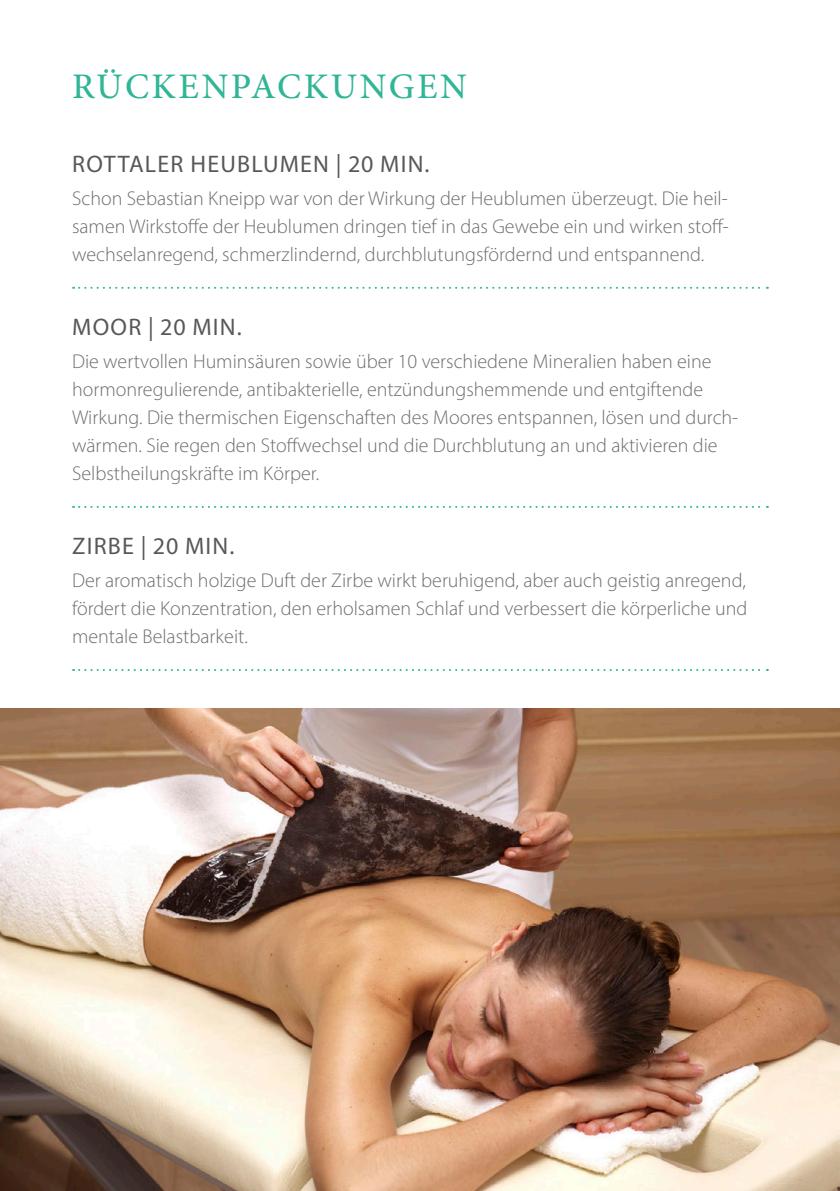
<style>
.page{position:relative;width:840px;height:1191px;background:#fff}
.page>*{position:absolute;margin:0;border:0;box-sizing:border-box;transform-origin:0 0}
.t1{font:500 36px "Minion Pro";letter-spacing:.07em;color:#30b696}
.t2{font:24px "Myriad Pro";letter-spacing:.05em;color:#57585a}
.t3{font:300 20px/28px "Myriad Pro";color:#6c6d70;text-align:justify}
</style>
<div class="page">
<svg style="left:73px;top:287px;width:694px;height:2px"></svg>
<svg style="left:73px;top:506px;width:694px;height:2px"></svg>
<svg style="left:73px;top:669px;width:694px;height:2px"></svg>
<img style="left:0;top:709px;width:839px;height:482px">
<h1 class="t1" style="left:72px;top:62px;width:396px">RÜCKENPACKUNGEN</h1>
<p class="t2" style="left:72px;top:149px;width:358px">ROTTALER HEUBLUMEN | 20 MIN.</p>
<p class="t3" style="left:72px;top:184px;width:658px">Schon Sebastian Kneipp war von der Wirkung der Heublumen überzeugt. Die heil&shy;samen Wirkstoffe der Heublumen dringen tief in das Gewebe ein und wirken stoff&shy;wechselanregend, schmerzlindernd, durchblutungsfördernd und entspannend.</p>
<p class="t2" style="left:72px;top:312px;width:171px">MOOR | 20 MIN.</p>
<p class="t3" style="left:72px;top:347px;width:667px;text-align:left">Die wertvollen Huminsäuren sowie über 10 verschiedene Mineralien haben eine hormonregulierende, antibakterielle, entzündungshemmende und entgiftende Wirkung. Die thermischen Eigenschaften des Moores entspannen, lösen und durch&shy;wärmen. Sie regen den Stoffwechsel und die Durchblutung an und aktivieren die Selbstheilungskräfte im Körper.</p>
<p class="t2" style="left:72px;top:531px;width:163px">ZIRBE | 20 MIN.</p>
<p class="t3" style="left:72px;top:566px;width:676px">Der aromatisch holzige Duft der Zirbe wirkt beruhigend, aber auch geistig anregend, fördert die Konzentration, den erholsamen Schlaf und verbessert die körperliche und mentale Belastbarkeit.</p>
</div>
